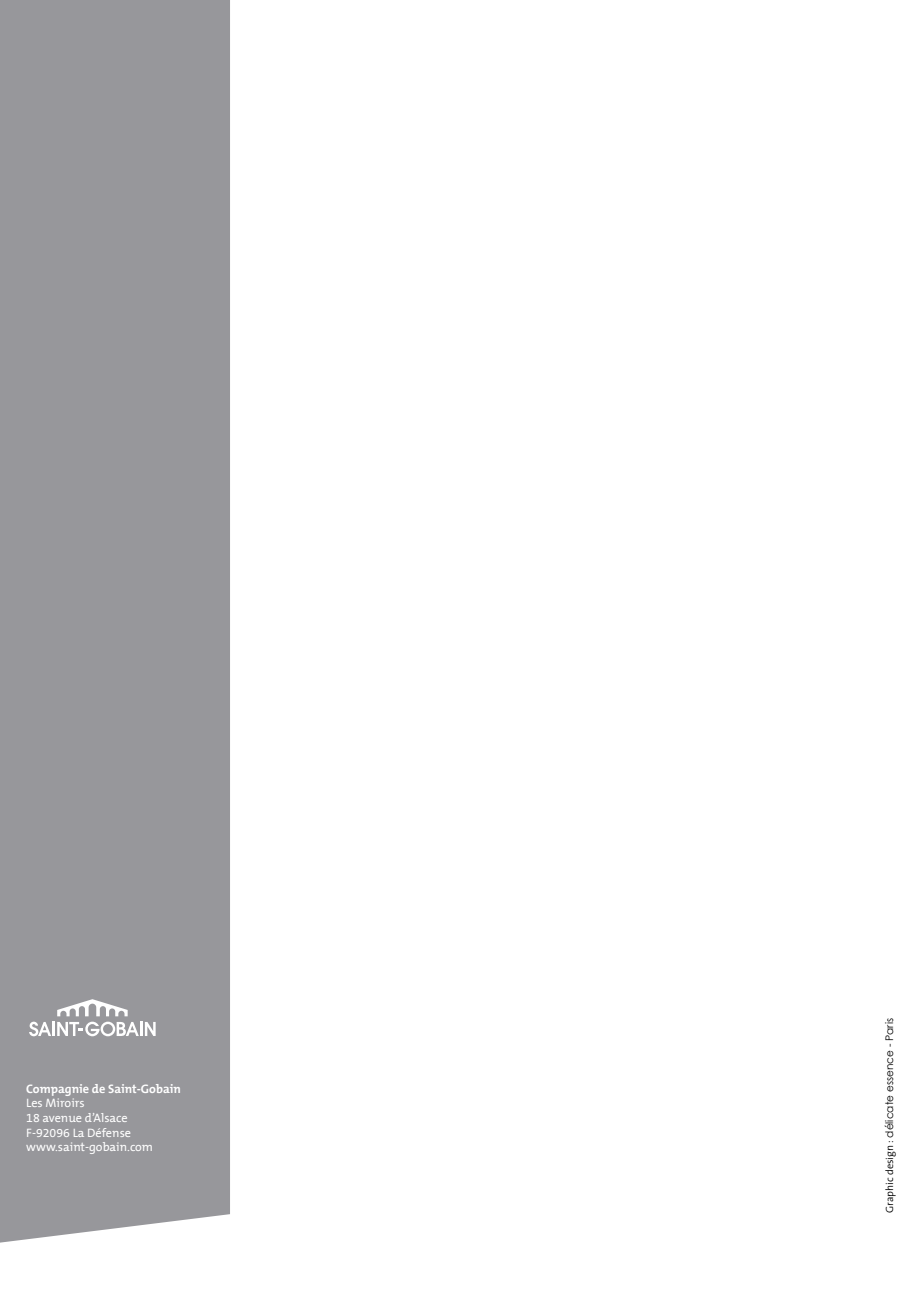
<style>
.page{position:relative;width:918px;height:1315px;background:#fff}
.page>*{position:absolute;margin:0;border:0;box-sizing:border-box;transform-origin:0 0}
.t1{font:12.25px/14.7px "The Mix B5 Plain";color:#fff}
.t2{font:700 12.25px "The Mix B7";color:#fff}
.t3{font:10.5px "Century Gothic";color:#000}
.s1{font-family:"The Sans";font-weight:300}
</style>
<div class="page">
<div style="left:0;top:0;width:230px;height:1242px;background:#97979b"></div>
<hr style="left:52px;top:1022px;width:3px;height:14px;background:#fff">
<svg style="left:29px;top:1021px;width:22px;height:15px"></svg>
<svg style="left:57px;top:999px;width:99px;height:37px"></svg>
<p class="t2" style="left:26px;top:1082px;width:156px">Compagnie de Saint-Gobain</p>
<p class="t1" style="left:26px;top:1096px;width:128px">Les Miroirs<br>18 avenue d’Alsace<br>F-92096 La Défense www.saint-gobain.com</p>
<p class="t3" style="left:882px;top:1213px;width:196px;rotate:-90deg"><span class="s1">Graphic design :</span> délicate essence - Paris</p>
</div>
